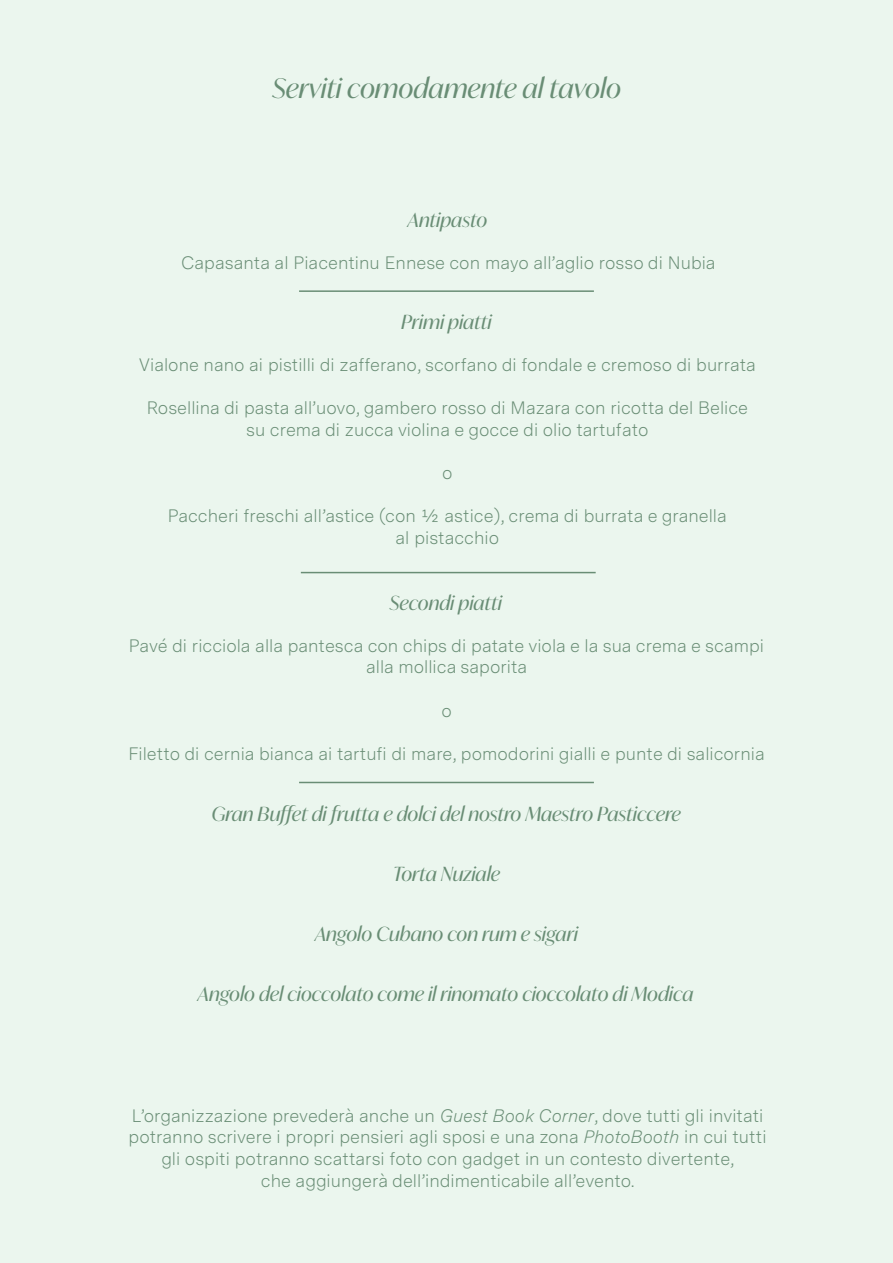
<style>
.page{position:relative;width:893px;height:1263px;background:#ebf6ee}
.page>*{position:absolute;margin:0;border:0;box-sizing:border-box;transform-origin:0 0}
.t1{font:italic 27px "Ivy Mode";color:#698d75}
.t2{font:italic 19.5px "Ivy Mode";color:#698d75}
.t3{font:300 18px/21.6px "Messina Sans";color:#698d75;text-align:center}
.s1{font-style:italic}
</style>
<div class="page">
<hr style="left:299px;top:290px;width:295px;height:2px;background:#698d75">
<hr style="left:301px;top:572px;width:295px;height:1px;background:#698d75">
<hr style="left:299px;top:782px;width:295px;height:1px;background:#698d75">
<h1 class="t1" style="left:272px;top:70px;width:350px">Serviti comodamente al tavolo</h1>
<p class="t2" style="left:408px;top:207px;width:81px">Antipasto</p>
<p class="t3" style="left:181px;top:251px;width:536px">Capasanta al Piacentinu Ennese con mayo all’aglio rosso di Nubia</p>
<p class="t2" style="left:401px;top:309px;width:92px">Primi piatti</p>
<p class="t3" style="left:139px;top:353px;width:619px">Vialone nano ai pistilli di zafferano, scorfano di fondale e cremoso di burrata</p>
<p class="t3" style="left:147px;top:396px;width:603px">Rosellina di pasta all’uovo, gambero rosso di Mazara con ricotta del Belice su crema di zucca violina e gocce di olio tartufato</p>
<p class="t3" style="left:442px;top:461px;width:12px">o</p>
<p class="t3" style="left:168px;top:504px;width:560px">Paccheri freschi all’astice (con ½ astice), crema di burrata e granella al pistacchio</p>
<p class="t2" style="left:389px;top:590px;width:114px">Secondi piatti</p>
<p class="t3" style="left:129px;top:634px;width:636px">Pavé di ricciola alla pantesca con chips di patate viola e la sua crema e scampi alla mollica saporita</p>
<p class="t3" style="left:441px;top:699px;width:12px">o</p>
<p class="t3" style="left:129px;top:742px;width:638px">Filetto di cernia bianca ai tartufi di mare, pomodorini gialli e punte di salicornia</p>
<p class="t2" style="left:212px;top:801px;width:471px">Gran Buffet di frutta e dolci del nostro Maestro Pasticcere</p>
<p class="t2" style="left:393px;top:861px;width:109px">Torta Nuziale</p>
<p class="t2" style="left:315px;top:921px;width:264px">Angolo Cubano con rum e sigari</p>
<p class="t2" style="left:198px;top:981px;width:497px">Angolo del cioccolato come il rinomato cioccolato di Modica</p>
<p class="t3" style="left:129px;top:1104px;width:639px">L’organizzazione prevederà anche un <span class="s1">Guest Book Corner</span>, dove tutti gli invitati potranno scrivere i propri pensieri agli sposi e una zona <span class="s1">PhotoBooth</span> in cui tutti gli ospiti potranno scattarsi foto con gadget in un contesto divertente,<br>che aggiungerà dell’indimenticabile all’evento.</p>
</div>
